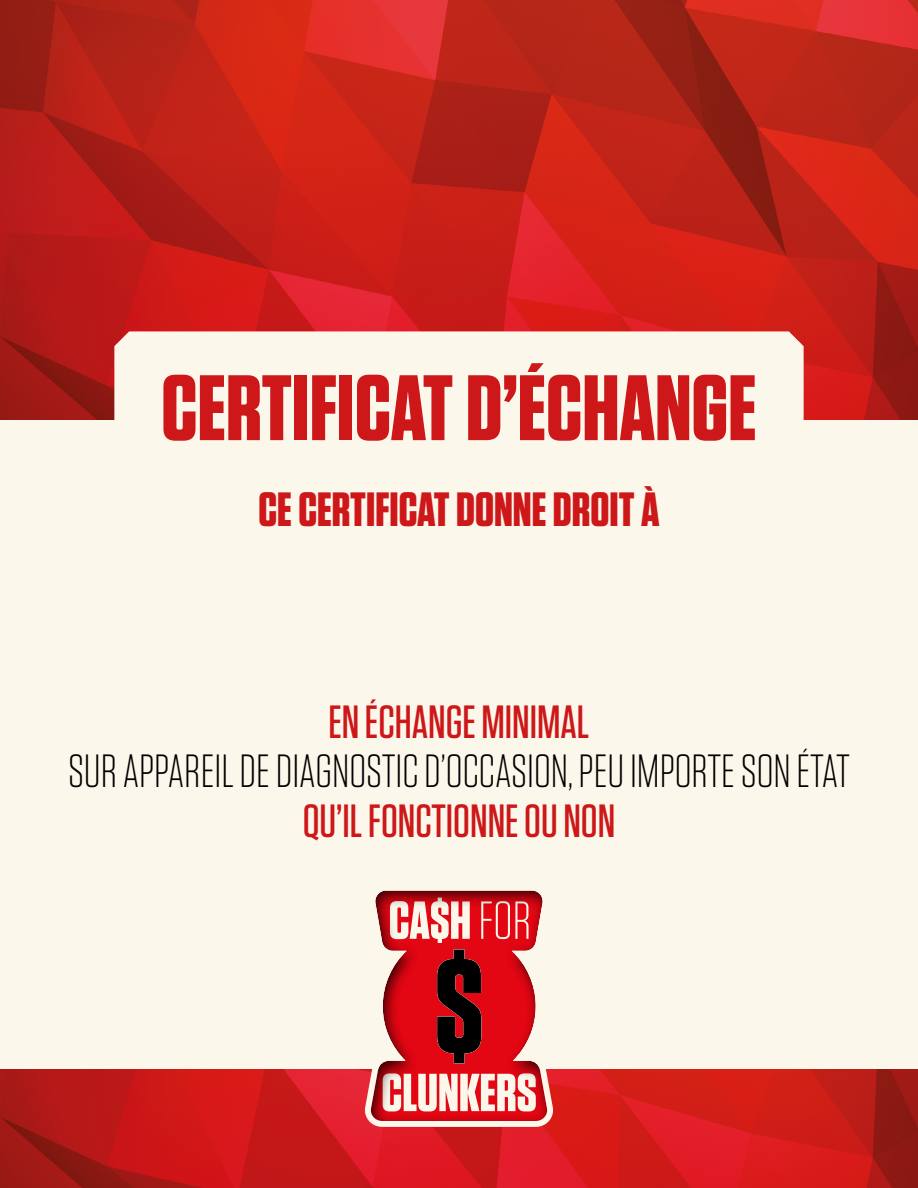
<style>
.page{position:relative;width:918px;height:1188px;background:#fff}
.page>*{position:absolute;margin:0;border:0;box-sizing:border-box;transform-origin:0 0}
.t1{font:700 92.7px "Tungsten";color:#cd1719}
.t2{font:700 48px "Tungsten";color:#cd1719}
.t3{font:300 46.5px "Tungsten";color:#000}
.t4{font:500 46.5px "Tungsten";color:#cd1719}
</style>
<div class="page">
<div style="left:0;top:295px;width:918px;height:893px;background:#fcf7eb"></div>
<img style="left:0;top:0;width:918px;height:419px">
<img style="left:0;top:1070px;width:918px;height:118px">
<svg style="left:114px;top:331px;width:690px;height:89px"></svg>
<div style="left:344px;top:872px;width:228px;height:251px;background:#000;opacity:.8"></div>
<svg style="left:364px;top:885px;width:190px;height:242px"></svg>
<h1 class="t1" style="left:161px;top:358px;width:597px">CERTIFICAT D’ÉCHANGE</h1>
<p class="t2" style="left:258px;top:484px;width:403px">CE CERTIFICAT DONNE DROIT À</p>
<p class="t4" style="left:328px;top:697px;width:263px">EN ÉCHANGE MINIMAL</p>
<p class="t3" style="left:68px;top:748px;width:784px">SUR APPAREIL DE DIAGNOSTIC D’OCCASION, PEU IMPORTE SON ÉTAT</p>
<p class="t4" style="left:303px;top:797px;width:314px">QU’IL FONCTIONNE OU NON</p>
</div>
